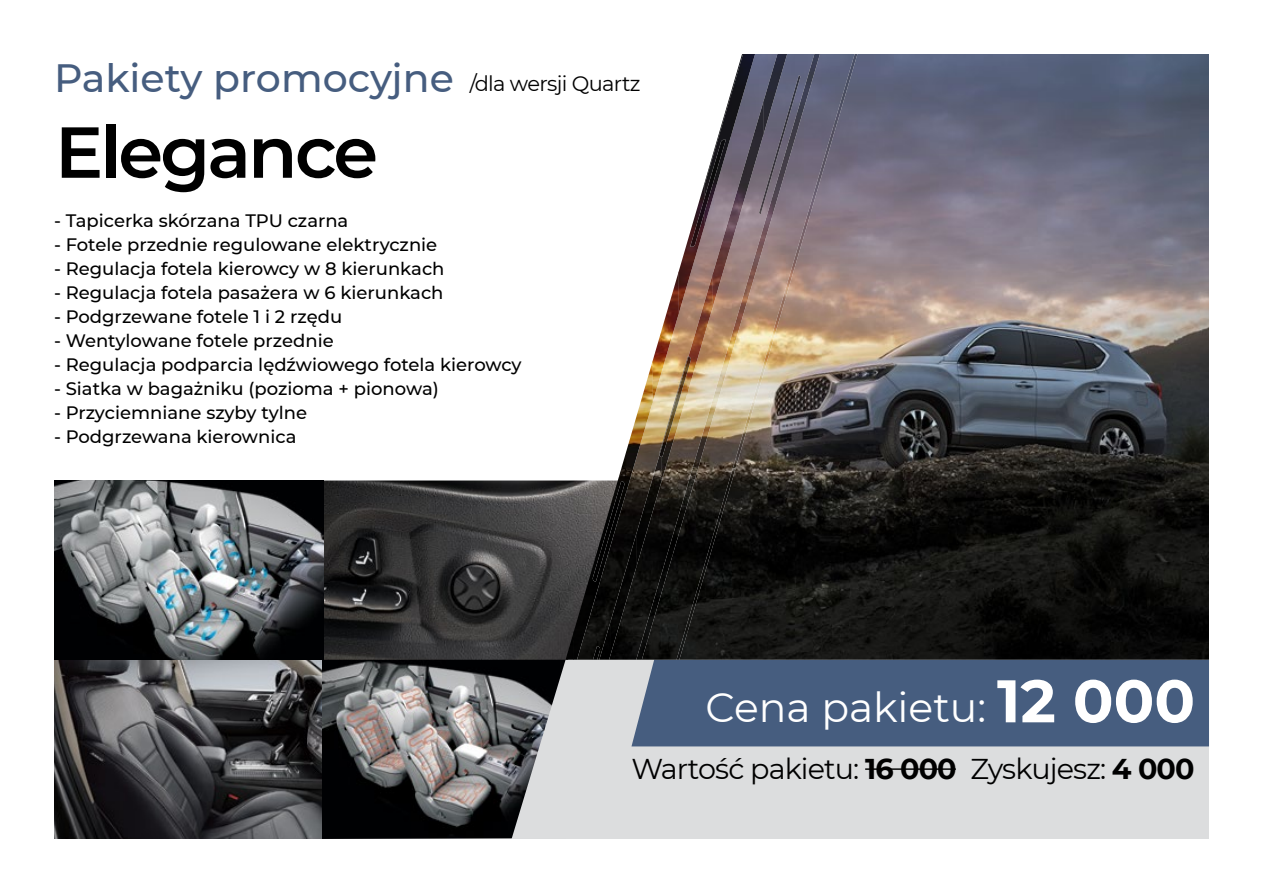
<style>
.page{position:relative;width:1263px;height:893px;background:#fff}
.page>*{position:absolute;margin:0;border:0;box-sizing:border-box;transform-origin:0 0}
.t1{font:600 72px "Montserrat";letter-spacing:-.04em;color:#000}
.t2{font:40.95px "Montserrat";color:#fff}
.t3{font:500 39.45px "Montserrat";color:#465d7f}
.t4{font:28.65px "Montserrat";letter-spacing:-.03em;color:#000}
.t5{font:21px "Montserrat";letter-spacing:-.03em;color:#000}
.t6{font:500 18px "Montserrat";color:#000}
.s1{font-weight:700;font-size:60px}
.s2{font-weight:700}
</style>
<div class="page">
<img style="left:54px;top:480px;width:512px;height:180px">
<img style="left:54px;top:660px;width:458px;height:179px">
<svg style="left:512px;top:660px;width:697px;height:179px;background:#d1d2d3"></svg>
<div style="left:631px;top:660px;width:578px;height:86px;background:#465d7f"></div>
<hr style="left:865px;top:768px;width:91px;height:2px;background:#000">
<img style="left:859px;top:54px;width:350px;height:606px">
<svg style="left:566px;top:480px;width:16px;height:51px"></svg>
<svg style="left:582px;top:476px;width:37px;height:184px;background:#393938"></svg>
<img style="left:611px;top:582px;width:8px;height:73px">
<img style="left:599px;top:620px;width:12px;height:40px">
<svg style="left:619px;top:339px;width:40px;height:321px"></svg>
<img style="left:647px;top:537px;width:12px;height:105px">
<img style="left:636px;top:622px;width:11px;height:38px">
<img style="left:659px;top:54px;width:200px;height:606px">
<img style="left:834px;top:54px;width:23px;height:78px">
<img style="left:810px;top:121px;width:25px;height:94px">
<img style="left:785px;top:204px;width:25px;height:95px">
<img style="left:761px;top:289px;width:25px;height:94px">
<img style="left:736px;top:372px;width:25px;height:94px">
<img style="left:712px;top:455px;width:24px;height:95px">
<img style="left:687px;top:539px;width:25px;height:95px">
<img style="left:676px;top:623px;width:11px;height:37px">
<img style="left:659px;top:356px;width:32px;height:101px">
<img style="left:759px;top:75px;width:41px;height:139px">
<img style="left:694px;top:54px;width:47px;height:138px">
<img style="left:703px;top:54px;width:40px;height:133px">
<img style="left:586px;top:531px;width:2px;height:129px">
<svg style="left:566px;top:531px;width:20px;height:129px;background:#363535"></svg>
<img style="left:690px;top:140px;width:36px;height:107px">
<img style="left:593px;top:646px;width:8px;height:14px">
<img style="left:592px;top:481px;width:33px;height:101px">
<h3 class="t3" style="left:54px;top:51px;width:401px">Pakiety promocyjne</h3>
<h1 class="t1" style="left:55px;top:101px;width:325px">Elegance</h1>
<p class="t6" style="left:54px;top:208px;width:296px">- Tapicerka skórzana TPU czarna</p>
<p class="t6" style="left:54px;top:232px;width:385px">- Fotele przednie regulowane elektrycznie</p>
<p class="t6" style="left:54px;top:256px;width:392px">- Regulacja fotela kierowcy w 8 kierunkach</p>
<p class="t6" style="left:54px;top:280px;width:391px">- Regulacja fotela pasażera w 6 kierunkach</p>
<p class="t6" style="left:54px;top:304px;width:290px">- Podgrzewane fotele 1 i 2 rzędu</p>
<p class="t6" style="left:54px;top:328px;width:281px">- Wentylowane fotele przednie</p>
<p class="t6" style="left:54px;top:352px;width:469px">- Regulacja podparcia lędźwiowego fotela kierowcy</p>
<p class="t6" style="left:54px;top:376px;width:386px">- Siatka w bagażniku (pozioma + pionowa)</p>
<p class="t6" style="left:54px;top:400px;width:255px">- Przyciemniane szyby tylne</p>
<p class="t6" style="left:54px;top:424px;width:244px">- Podgrzewana kierownica</p>
<p class="t5" style="left:470px;top:69px;width:172px">/dla wersji Quartz</p>
<h2 class="t2" style="left:705px;top:680px;width:491px">Cena pakietu: <span class="s1">12 000</span></h2>
<h3 class="t4" style="left:631px;top:749px;width:565px">Wartość pakietu: <span class="s2">16 000</span> Zyskujesz: <span class="s2">4 000</span></h3>
</div>
